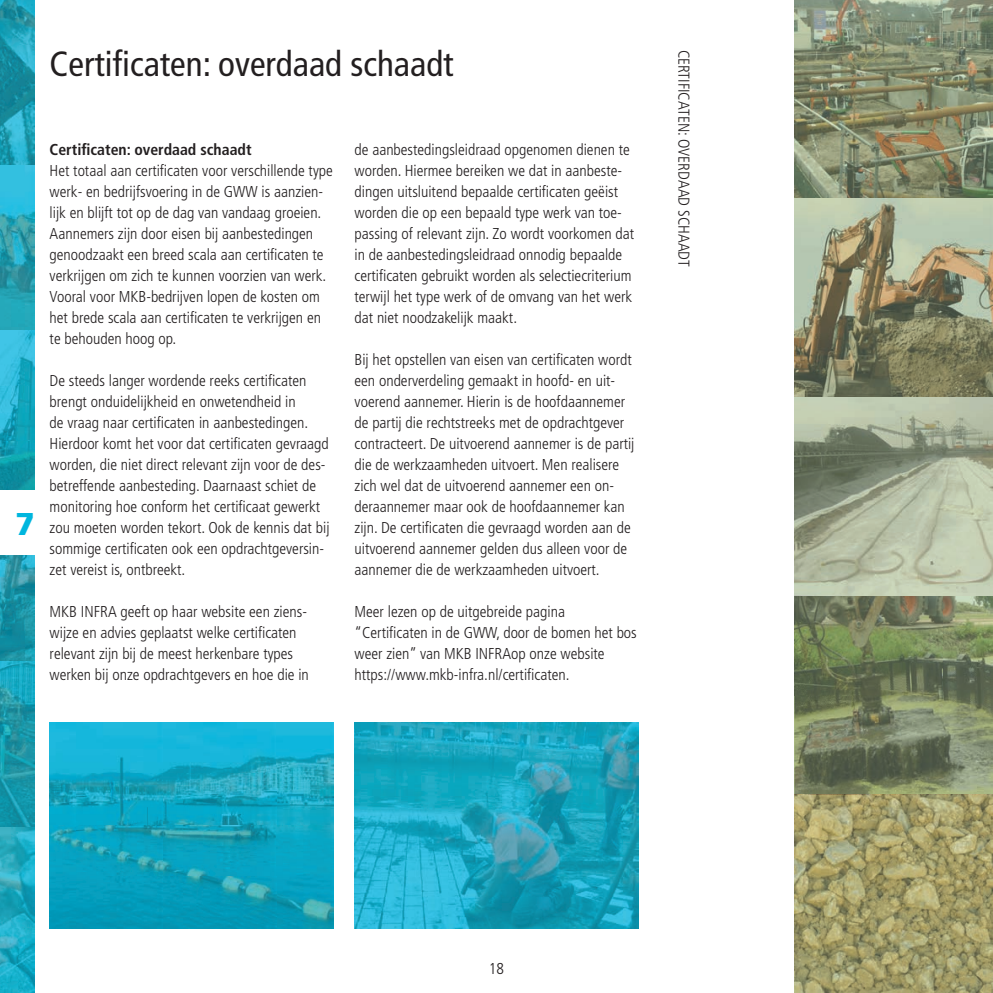
<style>
.page{position:relative;width:993px;height:993px;background:#fff}
.page>*{position:absolute;margin:0;border:0;box-sizing:border-box;transform-origin:0 0}
.t1{font:condensed 35px "Frutiger";color:#231f20}
.t2{font:900 31.5px "Frutiger CE";color:#00b6de}
.t3{font:300 condensed 15.75px/21px "Frutiger";color:#231f20}
.t4{font:700 condensed 15.75px "Frutiger";color:#231f20}
</style>
<div class="page">
<img style="left:794px;top:0;width:198px;height:992px">
<img style="left:50px;top:722px;width:283px;height:205px">
<img style="left:354px;top:722px;width:284px;height:205px">
<img style="left:0;top:0;width:35px;height:992px">
<div style="left:0;top:490px;width:35px;height:65px;background:#fff"></div>
<h1 class="t1" style="left:50px;top:43px;width:405px">Certificaten: overdaad schaadt</h1>
<h2 class="t2" style="left:15px;top:504px;width:21px">7</h2>
<p class="t4" style="left:50px;top:140px;width:203px">Certificaten: overdaad schaadt</p>
<p class="t3" style="left:50px;top:160px;width:284px">Het totaal aan certificaten voor verschillende type werk- en bedrijfsvoering in de GWW is aanzien&shy;lijk en blijft tot op de dag van vandaag groeien.<br>Aannemers zijn door eisen bij aanbestedingen genoodzaakt een breed scala aan certificaten te verkrijgen om zich te kunnen voorzien van werk.<br>Vooral voor MKB-bedrijven lopen de kosten om het brede scala aan certificaten te verkrijgen en te behouden hoog op.</p>
<p class="t3" style="left:50px;top:370px;width:281px">De steeds langer wordende reeks certificaten brengt onduidelijkheid en onwetendheid in<br>de vraag naar certificaten in aanbestedingen.<br>Hierdoor komt het voor dat certificaten gevraagd worden, die niet direct relevant zijn voor de des&shy;betreffende aanbesteding. Daarnaast schiet de monitoring hoe conform het certificaat gewerkt zou moeten worden tekort. Ook de kennis dat bij sommige certificaten ook een opdrachtgeversin&shy;zet vereist is, ontbreekt.</p>
<p class="t3" style="left:50px;top:601px;width:261px">MKB INFRA geeft op haar website een ziens&shy;wijze en advies geplaatst welke certificaten relevant zijn bij de meest herkenbare types werken bij onze opdrachtgevers en hoe die in</p>
<p class="t3" style="left:354px;top:139px;width:281px">de aanbestedingsleidraad opgenomen dienen te worden. Hiermee bereiken we dat in aanbeste&shy;dingen uitsluitend bepaalde certificaten geëist worden die op een bepaald type werk van toe&shy;passing of relevant zijn. Zo wordt voorkomen dat in de aanbestedingsleidraad onnodig bepaalde certificaten gebruikt worden als selectiecriterium terwijl het type werk of de omvang van het werk dat niet noodzakelijk maakt.</p>
<p class="t3" style="left:354px;top:349px;width:281px">Bij het opstellen van eisen van certificaten wordt een onderverdeling gemaakt in hoofd- en uit&shy;voerend aannemer. Hierin is de hoofdaannemer de partij die rechtstreeks met de opdrachtgever contracteert. De uitvoerend aannemer is de partij die de werkzaamheden uitvoert. Men realisere zich wel dat de uitvoerend aannemer een on&shy;deraannemer maar ook de hoofdaannemer kan zijn. De certificaten die gevraagd worden aan de uitvoerend aannemer gelden dus alleen voor de aannemer die de werkzaamheden uitvoert.</p>
<p class="t3" style="left:354px;top:601px;width:284px">Meer lezen op de uitgebreide pagina “Certificaten in de GWW, door de bomen het bos weer zien” van MKB INFRAop onze website https://www.mkb-infra.nl/certificaten.</p>
<p class="t3" style="left:693px;top:50px;width:219px;rotate:90deg">CERTIFICATEN: OVERDAAD SCHAADT</p>
<p class="t3" style="left:489px;top:958px;width:17px">18</p>
</div>
